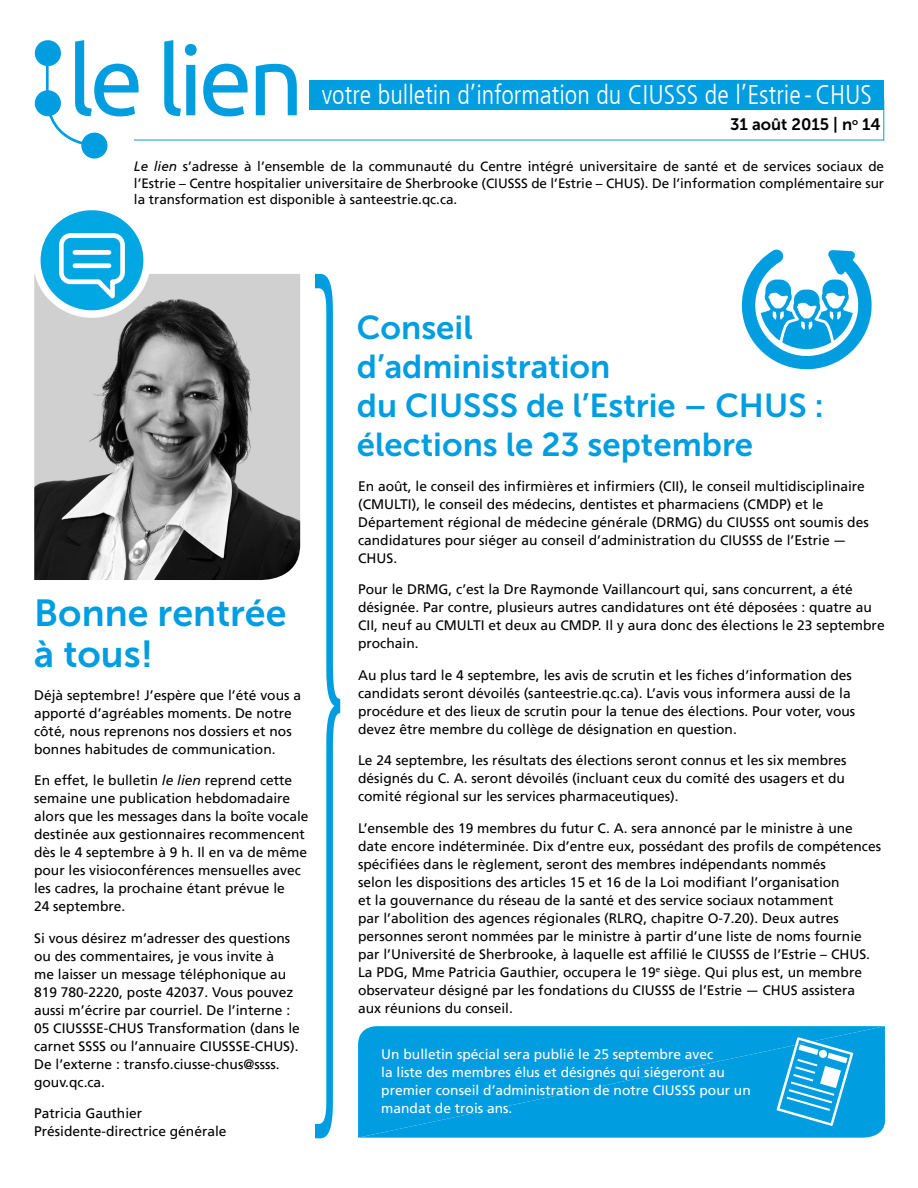
<style>
.page{position:relative;width:918px;height:1188px;background:#fff}
.page>*{position:absolute;margin:0;border:0;box-sizing:border-box;transform-origin:0 0}
.t1{font:96.9px "Ubuntu";letter-spacing:-.05em;color:#009ee0}
.t2{font:37.5px/40.5px "Museo Sans 700";color:#009ee0}
.t3{font:33px/39px "Museo Sans 700";color:#009ee0}
.t4{font:300 condensed 27px "Frutiger LT";color:#fff}
.t5{font:16.5px "Museo Sans 700";color:#000}
.t6{font:13.8px/18px "Frutiger LT";color:#000}
.t7{font:13.8px/18px "Frutiger LT";color:#fff}
.t8{font:13.5px/16.5px "Frutiger LT";color:#000;text-align:justify}
.s1{font-family:"Frutiger CE";font-style:italic}
.s2{font-style:italic}
.s3{font-family:"Calibri"}
</style>
<div class="page">
<svg style="left:741px;top:249px;width:131px;height:121px"></svg>
<div style="left:310px;top:80px;width:574px;height:29px;background:#009ee0"></div>
<div style="left:35px;top:90px;width:26px;height:26px;background:#009ee0;border-radius:50%"></div>
<div style="left:35px;top:40px;width:26px;height:26px;background:#009ee0;border-radius:50%"></div>
<div style="left:81px;top:133px;width:26px;height:26px;background:#009ee0;border-radius:50%"></div>
<svg style="left:45px;top:40px;width:56px;height:108px"></svg>
<svg style="left:134px;top:98px;width:751px;height:43px"></svg>
<img style="left:34px;top:274px;width:266px;height:307px">
<svg style="left:37px;top:206px;width:110px;height:108px;background:#27b4e7"></svg>
<div style="left:33px;top:203px;width:118px;height:115px;border:8px solid #fff;border-radius:50%"></div>
<svg style="left:315px;top:274px;width:25px;height:864px"></svg>
<svg style="left:59px;top:233px;width:66px;height:65px"></svg>
<div style="left:73px;top:250px;width:38px;height:5px;background:#fff;border-radius:2px"></div>
<div style="left:73px;top:263px;width:38px;height:5px;background:#fff;border-radius:2px"></div>
<div style="left:358px;top:1026px;width:527px;height:112px;background:#009ee0"></div>
<svg style="left:777px;top:1037px;width:76px;height:89px"></svg>
<h1 class="t1" style="left:67px;top:18px;width:238px">le lien</h1>
<h3 class="t4" style="left:322px;top:79px;width:552px">votre bulletin d’information du CIUSSS de l’Estrie -CHUS</h3>
<p class="t5" style="left:730px;top:115px;width:152px">31 août 2015 | n<sup>o</sup> 14</p>
<p class="t8" style="left:134px;top:158px;width:752px"><span class="s1">Le lien</span> s’adresse à l’ensemble de la communauté du Centre intégré universitaire de santé et de services sociaux de l’Estrie – Centre hospitalier universitaire de Sherbrooke (CIUSSS de l’Estrie – CHUS). De l’information complémentaire sur la transformation est disponible à santeestrie.qc.ca.</p>
<h2 class="t2" style="left:34px;top:593px;width:254px">Bonne rentrée à tous!</h2>
<p class="t6" style="left:34px;top:686px;width:268px">Déjà septembre! J’espère que l’été vous a apporté d’agréables moments. De notre côté, nous reprenons nos dossiers et nos bonnes habitudes de communication.</p>
<p class="t6" style="left:34px;top:772px;width:276px">En effet, le bulletin <span class="s2">le lien</span> reprend cette semaine une publication hebdomadaire alors que les messages dans la boîte vocale destinée aux gestionnaires recommencent dès le 4 septembre à 9 h. Il en va de même pour les visioconférences mensuelles avec les cadres, la prochaine étant prévue le<br>24 septembre.</p>
<p class="t6" style="left:34px;top:929px;width:267px">Si vous désirez m’adresser des questions ou des commentaires, je vous invite à<br>me laisser un message téléphonique au 819 780-2220, poste 42037. Vous pouvez aussi m’écrire par courriel. De l’interne :<br>05 CIUSSSE-CHUS Transformation (dans le carnet SSSS ou l’annuaire CIUSSSE-CHUS).<br>De l’externe : transfo.ciusse-chus@ssss. gouv.qc.ca.</p>
<p class="t6" style="left:34px;top:1105px;width:194px">Patricia Gauthier<br>Présidente-directrice générale</p>
<h3 class="t3" style="left:357px;top:308px;width:469px">Conseil<br>d’administration<br>du CIUSSS de l’Estrie – CHUS : élections le 23 septembre</h3>
<p class="t6" style="left:358px;top:477px;width:512px">En août, le conseil des infirmières et infirmiers (CII), le conseil multidisciplinaire (CMULTI), le conseil des médecins, dentistes et pharmaciens (CMDP) et le Département régional de médecine générale (DRMG) du CIUSSS ont soumis des candidatures pour siéger au conseil d’administration du CIUSSS de l’Estrie <span class="s3">― </span>CHUS.</p>
<p class="t6" style="left:358px;top:581px;width:528px">Pour le DRMG, c’est la Dre Raymonde Vaillancourt qui, sans concurrent, a été désignée. Par contre, plusieurs autres candidatures ont été déposées : quatre au CII, neuf au CMULTI et deux au CMDP. Il y aura donc des élections le 23 septembre prochain.</p>
<p class="t6" style="left:358px;top:666px;width:499px">Au plus tard le 4 septembre, les avis de scrutin et les fiches d’information des candidats seront dévoilés (santeestrie.qc.ca). L’avis vous informera aussi de la procédure et des lieux de scrutin pour la tenue des élections. Pour voter, vous devez être membre du collège de désignation en question.</p>
<p class="t6" style="left:358px;top:752px;width:490px;text-align:justify">Le 24 septembre, les résultats des élections seront connus et les six membres désignés du C. A. seront dévoilés (incluant ceux du comité des usagers et du comité régional sur les services pharmaceutiques).</p>
<p class="t6" style="left:358px;top:819px;width:525px">L’ensemble des 19 membres du futur C. A. sera annoncé par le ministre à une date encore indéterminée. Dix d’entre eux, possédant des profils de compétences spécifiées dans le règlement, seront des membres indépendants nommés<br>selon les dispositions des articles 15 et 16 de la Loi modifiant l’organisation<br>et la gouvernance du réseau de la santé et des service sociaux notamment<br>par l’abolition des agences régionales (RLRQ, chapitre O-7.20). Deux autres personnes seront nommées par le ministre à partir d’une liste de noms fournie par l’Université de Sherbrooke, à laquelle est affilié le CIUSSS de l’Estrie – CHUS.<br>La PDG, Mme Patricia Gauthier, occupera le 19<sup>e</sup> siège. Qui plus est, un membre observateur désigné par les fondations du CIUSSS de l’Estrie <span class="s3">―</span> CHUS assistera aux réunions du conseil.</p>
<p class="t7" style="left:381px;top:1045px;width:371px">Un bulletin spécial sera publié le 25 septembre avec<br>la liste des membres élus et désignés qui siégeront au premier conseil d’administration de notre CIUSSS pour un mandat de trois ans.</p>
</div>
